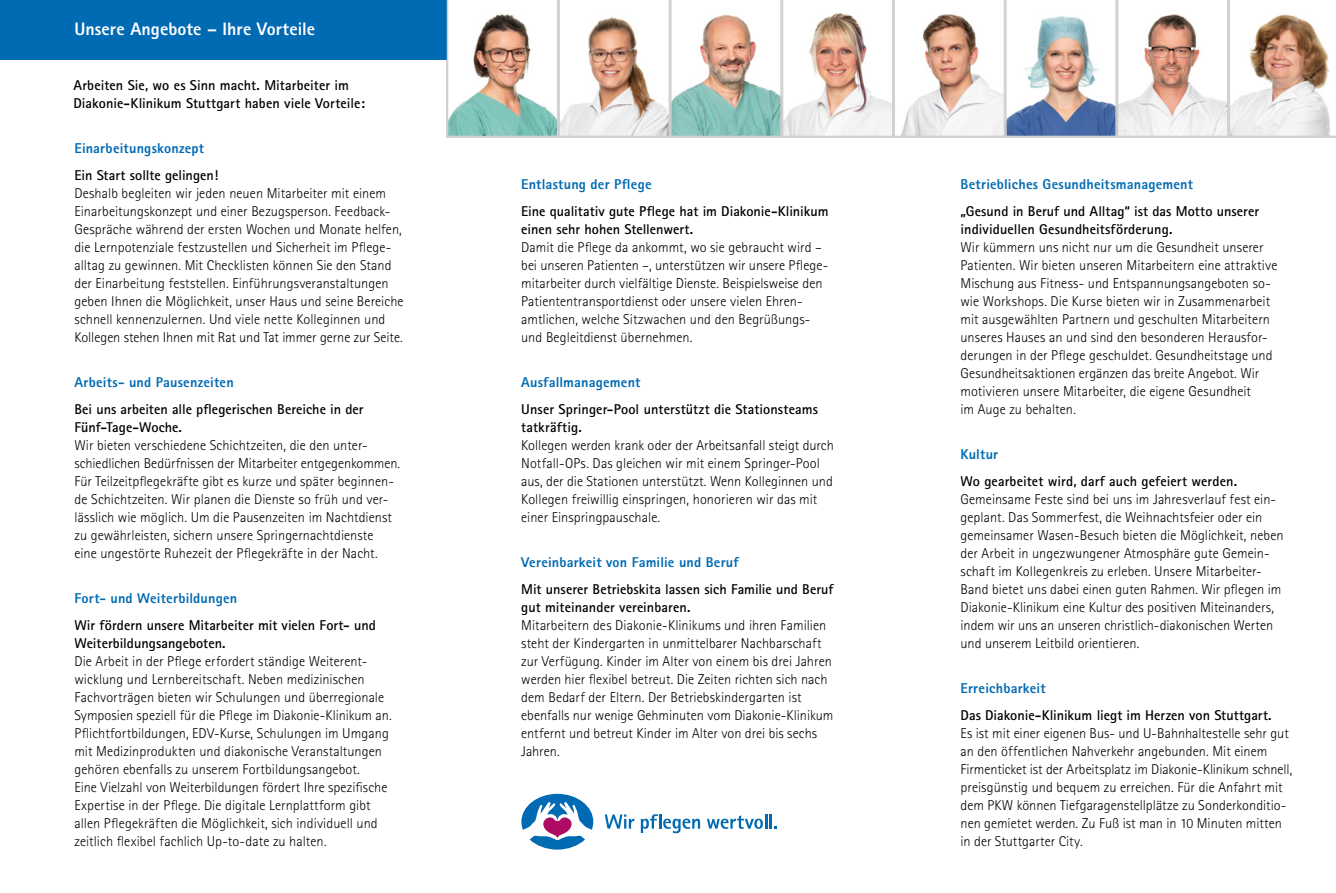
<style>
.page{position:relative;width:1336px;height:893px;background:#fff}
.page>*{position:absolute;margin:0;border:0;box-sizing:border-box;transform-origin:0 0}
.t1{font:800 18px "Rotis Sans Serif";color:#fff}
.t2{font:300 14.25px/18px "Rotis Sans Serif";color:#000}
.t3{font:700 14.25px/18px "Rotis Sans Serif";letter-spacing:.005em;color:#000}
.t4{font:800 14.25px "Rotis Sans Serif";letter-spacing:.01em;color:#006ab3}
</style>
<div class="page">
<div style="left:0;top:0;width:446px;height:60px;background:#006ab3"></div>
<svg style="left:604px;top:814px;width:30px;height:15px"></svg>
<svg style="left:640px;top:814px;width:60px;height:19px"></svg>
<svg style="left:707px;top:815px;width:55px;height:14px"></svg>
<hr style="left:764px;top:814px;width:3px;height:15px;background:#006ab3">
<svg style="left:769px;top:814px;width:8px;height:15px"></svg>
<svg style="left:521px;top:794px;width:72px;height:56px"></svg>
<img style="left:446px;top:0;width:889px;height:137px">
<p class="t1" style="left:74px;top:18px;width:242px">Unsere Angebote – Ihre Vorteile</p>
<p class="t3" style="left:73px;top:76px;width:293px">Arbeiten Sie, wo es Sinn macht. Mitarbeiter im<br>Diakonie-Klinikum Stuttgart haben viele Vorteile:</p>
<p class="t4" style="left:74px;top:139px;width:131px">Einarbeitungskonzept</p>
<p class="t3" style="left:74px;top:166px;width:145px">Ein Start sollte gelingen!</p>
<p class="t2" style="left:74px;top:184px;width:331px">Deshalb begleiten wir jeden neuen Mitarbeiter mit einem Einarbeitungskonzept und einer Bezugsperson. Feedback-Gespräche während der ersten Wochen und Monate helfen, die Lernpotenziale festzustellen und Sicherheit im Pflege&shy;alltag zu gewinnen. Mit Checklisten können Sie den Stand der Einarbeitung feststellen. Einführungsveranstaltungen geben Ihnen die Möglichkeit, unser Haus und seine Bereiche schnell kennenzulernen. Und viele nette Kolleginnen und Kollegen stehen Ihnen mit Rat und Tat immer gerne zur Seite.</p>
<p class="t4" style="left:74px;top:373px;width:161px">Arbeits- und Pausenzeiten</p>
<p class="t3" style="left:74px;top:400px;width:291px">Bei uns arbeiten alle pflegerischen Bereiche in der<br>Fünf-Tage-Woche.</p>
<p class="t2" style="left:74px;top:436px;width:327px">Wir bieten verschiedene Schichtzeiten, die den unter&shy;schiedlichen Bedürfnissen der Mitarbeiter entgegenkommen.<br>Für Teilzeitpflegekräfte gibt es kurze und später beginnen&shy;de Schichtzeiten. Wir planen die Dienste so früh und ver&shy;lässlich wie möglich. Um die Pausenzeiten im Nachtdienst zu gewährleisten, sichern unsere Springernachtdienste<br>eine ungestörte Ruhezeit der Pflegekräfte in der Nacht.</p>
<p class="t4" style="left:74px;top:589px;width:164px">Fort- und Weiterbildungen</p>
<p class="t3" style="left:74px;top:616px;width:303px">Wir fördern unsere Mitarbeiter mit vielen Fort- und<br>Weiterbildungsangeboten.</p>
<p class="t2" style="left:74px;top:652px;width:319px">Die Arbeit in der Pflege erfordert ständige Weiterent&shy;wicklung und Lernbereitschaft. Neben medizinischen Fachvorträgen bieten wir Schulungen und überregionale Symposien speziell für die Pflege im Diakonie-Klinikum an.<br>Pflichtfortbildungen, EDV-Kurse, Schulungen im Umgang mit Medizinprodukten und diakonische Veranstaltungen gehören ebenfalls zu unserem Fortbildungsangebot.<br>Eine Vielzahl von Weiterbildungen fördert Ihre spezifische Expertise in der Pflege. Die digitale Lernplattform gibt allen Pflegekräften die Möglichkeit, sich individuell und zeitlich flexibel fachlich Up-to-date zu halten.</p>
<p class="t4" style="left:521px;top:175px;width:132px">Entlastung der Pflege</p>
<p class="t3" style="left:521px;top:202px;width:309px">Eine qualitativ gute Pflege hat im Diakonie-Klinikum einen sehr hohen Stellenwert.</p>
<p class="t2" style="left:521px;top:238px;width:308px">Damit die Pflege da ankommt, wo sie gebraucht wird – bei unseren Patienten –, unterstützen wir unsere Pflege&shy;mitarbeiter durch vielfältige Dienste. Beispielsweise den Patiententransportdienst oder unsere vielen Ehren&shy;amtlichen, welche Sitzwachen und den Begrüßungs&shy;und Begleitdienst übernehmen.</p>
<p class="t4" style="left:521px;top:373px;width:121px">Ausfallmanagement</p>
<p class="t3" style="left:521px;top:400px;width:298px">Unser Springer-Pool unterstützt die Stationsteams tatkräftig.</p>
<p class="t2" style="left:521px;top:436px;width:314px">Kollegen werden krank oder der Arbeitsanfall steigt durch Notfall-OPs. Das gleichen wir mit einem Springer-Pool aus, der die Stationen unterstützt. Wenn Kolleginnen und Kollegen freiwillig einspringen, honorieren wir das mit einer Einspringpauschale.</p>
<p class="t4" style="left:521px;top:553px;width:219px">Vereinbarkeit von Familie und Beruf</p>
<p class="t3" style="left:521px;top:580px;width:314px">Mit unserer Betriebskita lassen sich Familie und Beruf gut miteinander vereinbaren.</p>
<p class="t2" style="left:521px;top:616px;width:314px">Mitarbeitern des Diakonie-Klinikums und ihren Familien steht der Kindergarten in unmittelbarer Nachbarschaft zur Verfügung. Kinder im Alter von einem bis drei Jahren werden hier flexibel betreut. Die Zeiten richten sich nach dem Bedarf der Eltern. Der Betriebskindergarten ist ebenfalls nur wenige Gehminuten vom Diakonie-Klinikum entfernt und betreut Kinder im Alter von drei bis sechs Jahren.</p>
<p class="t4" style="left:960px;top:175px;width:234px">Betriebliches Gesundheitsmanagement</p>
<p class="t3" style="left:960px;top:202px;width:300px">„Gesund in Beruf und Alltag“ ist das Motto unserer individuellen Gesundheitsförderung.</p>
<p class="t2" style="left:960px;top:238px;width:318px">Wir kümmern uns nicht nur um die Gesundheit unserer Patienten. Wir bieten unseren Mitarbeitern eine attraktive Mischung aus Fitness- und Entspannungsangeboten so&shy;wie Workshops. Die Kurse bieten wir in Zusammenarbeit mit ausgewählten Partnern und geschulten Mitarbeitern unseres Hauses an und sind den besonderen Herausfor&shy;derungen in der Pflege geschuldet. Gesundheitstage und Gesundheitsaktionen ergänzen das breite Angebot. Wir motivieren unsere Mitarbeiter, die eigene Gesundheit<br>im Auge zu behalten.</p>
<p class="t4" style="left:960px;top:445px;width:39px">Kultur</p>
<p class="t3" style="left:960px;top:472px;width:278px">Wo gearbeitet wird, darf auch gefeiert werden.</p>
<p class="t2" style="left:960px;top:490px;width:324px">Gemeinsame Feste sind bei uns im Jahresverlauf fest ein&shy;geplant. Das Sommerfest, die Weihnachtsfeier oder ein gemeinsamer Wasen-Besuch bieten die Möglichkeit, neben der Arbeit in ungezwungener Atmosphäre gute Gemein&shy;schaft im Kollegenkreis zu erleben. Unsere Mitarbeiter-Band bietet uns dabei einen guten Rahmen. Wir pflegen im Diakonie-Klinikum eine Kultur des positiven Miteinanders, indem wir uns an unseren christlich-diakonischen Werten und unserem Leitbild orientieren.</p>
<p class="t4" style="left:960px;top:679px;width:87px">Erreichbarkeit</p>
<p class="t3" style="left:960px;top:706px;width:313px">Das Diakonie-Klinikum liegt im Herzen von Stuttgart.</p>
<p class="t2" style="left:960px;top:724px;width:333px">Es ist mit einer eigenen Bus- und U-Bahnhaltestelle sehr gut an den öffentlichen Nahverkehr angebunden. Mit einem Firmenticket ist der Arbeitsplatz im Diakonie-Klinikum schnell, preisgünstig und bequem zu erreichen. Für die Anfahrt mit dem PKW können Tiefgaragenstellplätze zu Sonderkonditio&shy;nen gemietet werden. Zu Fuß ist man in 10 Minuten mitten in der Stuttgarter City.</p>
</div>
